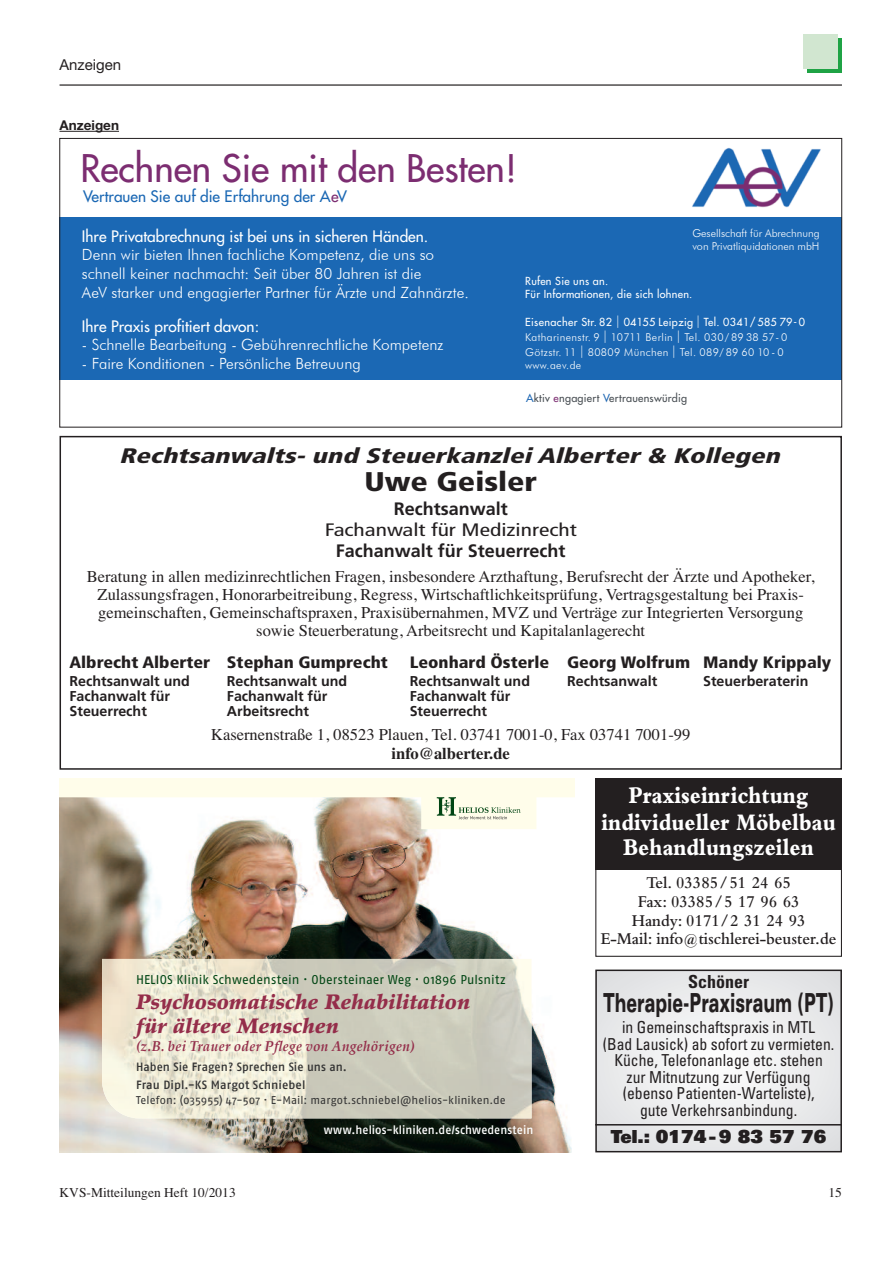
<style>
.page{position:relative;width:893px;height:1263px;background:#fff}
.page>*{position:absolute;margin:0;border:0;box-sizing:border-box;transform-origin:0 0}
.t1{font:37.05px "Futura";color:#7c2d71}
.t2{font:900 condensed 27px "Frutiger";color:#231f20;scale:1.2 1}
.t3{font:900 expanded 26.25px "Univers";color:#231f20;scale:.55 1}
.t4{font:800 24.75px/26.2px "Bembo";color:#fff;text-align:center;scale:.85 1}
.t5{font:italic 900 condensed 21px "Frutiger";color:#231f20;scale:1.3 1}
.t6{font:italic 900 21px/24px "Palatino";color:#942d4a}
.t7{font:700 18px "Frutiger";color:#231f20}
.t8{font:condensed 18px "Frutiger";color:#231f20;scale:1.3 1}
.t9{font:900 18px "Univers";color:#231f20}
.t10{font:700 condensed 18px "Univers";color:#231f20}
.t11{font:600 17.25px/18.8px "Bembo";color:#231f20;text-align:center;scale:.95 1}
.t12{font:16.5px/18px "Times";color:#231f20;text-align:center}
.t13{font:condensed 16.5px/16.5px "Univers";color:#231f20;text-align:center;scale:.95 1}
.t14{font:900 condensed 16.5px "Frutiger";color:#231f20;scale:1.1 1}
.t15{font:700 16.5px "Times";color:#231f20}
.t16{font:300 15.45px/18.6px "Futura BT";color:#fff}
.t17{font:15.45px "Futura";color:#fff}
.t18{font:15.45px "Futura";color:#1b68b4}
.t19{font:15px "Helvetica Neue";color:#231f20}
.t20{font:700 14.25px "Frutiger";color:#231f20}
.t21{font:italic 700 14.25px "Palatino";letter-spacing:.02em;color:#942d4a;scale:.95 1}
.t22{font:13.5px "Times";color:#231f20}
.t23{font:700 13.5px "Helvetica Neue";color:#231f20}
.t24{font:12.75px "Fago Pro";letter-spacing:.005em;color:#004513}
.t25{font:500 12px/18px "Fago Pro";color:#333}
.t26{font:500 12px "Fago Pro";letter-spacing:.005em;color:#fff;scale:.95 1}
.t27{font:11.25px "Fago Pro";letter-spacing:.01em;color:#333}
.t28{font:10.8px/13px "Futura";letter-spacing:.025em;color:#fff}
.t29{font:300 10.8px/14.9px "Futura BT";letter-spacing:.035em;color:#fff}
.t30{font:300 10.8px/13px "Futura BT";color:#fff}
.t31{font:10.8px "Futura";letter-spacing:.025em;color:#474d52}
.s1{color:#7c2d71}
.s2{font-family:"Futura BT";font-weight:300;font-size:12.3px}
.s3{font-size:12.3px}
.s4{color:#1e67b3}
</style>
<div class="page">
<hr style="left:60px;top:84px;width:782px;height:2px;background:#231f20">
<svg style="left:808px;top:38px;width:34px;height:34px"></svg>
<div style="left:804px;top:34px;width:34px;height:34px;background:#d1e6d0"></div>
<div style="left:60px;top:218px;width:781px;height:162px;background:#1b68b4"></div>
<img style="left:692px;top:147px;width:129px;height:61px">
<div style="left:60px;top:436px;width:782px;height:334px;border:2px solid #231f20"></div>
<img style="left:60px;top:829px;width:512px;height:323px">
<svg style="left:60px;top:778px;width:514px;height:51px"></svg>
<img style="left:102px;top:959px;width:429px;height:159px">
<div style="left:595px;top:778px;width:247px;height:92px;background:#231f20"></div>
<div style="left:595px;top:778px;width:247px;height:179px;border:1px solid #231f20"></div>
<hr style="left:60px;top:131px;width:59px;height:1px;background:#231f20">
<svg style="left:598px;top:972px;width:241px;height:177px"></svg>
<div style="left:595px;top:969px;width:247px;height:183px;border:2px solid #231f20"></div>
<hr style="left:595px;top:1124px;width:247px;height:1px;background:#231f20">
<p class="t19" style="left:60px;top:60px;width:63px">Anzeigen</p>
<p class="t23" style="left:60px;top:117px;width:61px">Anzeigen</p>
<h1 class="t1" style="left:80px;top:150px;width:438px">Rechnen Sie mit den Besten!</h1>
<p class="t18" style="left:83px;top:189px;width:265px">Vertrauen Sie auf die Erfahrung der A<span class="s1">e</span>V</p>
<p class="t17" style="left:82px;top:228px;width:348px">Ihre Privatabrechnung ist bei uns in sicheren Händen.</p>
<p class="t16" style="left:82px;top:246px;width:388px">Denn wir bieten Ihnen fachliche Kompetenz, die uns so schnell keiner nachmacht: Seit über 80 Jahren ist die<br>AeV starker und engagierter Partner für Ärzte und Zahnärzte.</p>
<p class="t17" style="left:82px;top:318px;width:179px">Ihre Praxis profitiert davon:</p>
<p class="t16" style="left:82px;top:335px;width:363px">- Schnelle Bearbeitung - Gebührenrechtliche Kompetenz</p>
<p class="t16" style="left:82px;top:354px;width:280px">- Faire Konditionen - Persönliche Betreuung</p>
<p class="t30" style="left:692px;top:226px;width:129px">Gesellschaft für Abrechnung von Privatliquidationen mbH</p>
<p class="t28" style="left:525px;top:275px;width:169px">Rufen Sie uns an.<br>Für Informationen, die sich lohnen.</p>
<p class="t28" style="left:525px;top:316px;width:281px">Eisenacher Str. 82 <span class="s2">|</span> 04155 Leipzig <span class="s2">|</span> Tel. 0341/ 585 79 - 0</p>
<p class="t29" style="left:525px;top:329px;width:264px">Katharinenstr. 9 <span class="s3">|</span> 10711 Berlin <span class="s3">|</span> Tel. 030/ 89 38 57 - 0<br>Götzstr. 11 <span class="s3">|</span> 80809 München <span class="s3">|</span> Tel. 089/ 89 60 10 - 0</p>
<p class="t30" style="left:525px;top:358px;width:58px">www.aev.de</p>
<p class="t31" style="left:526px;top:392px;width:163px"><span class="s4">A</span>ktiv <span class="s1">e</span>ngagiert <span class="s4">V</span>ertrauenswürdig</p>
<p class="t5" style="left:119px;top:447px;width:514px">Rechtsanwalts- und Steuerkanzlei Alberter &amp; Kollegen</p>
<h2 class="t2" style="left:364px;top:470px;width:146px">Uwe Geisler</h2>
<p class="t7" style="left:394px;top:501px;width:115px">Rechtsanwalt</p>
<p class="t8" style="left:325px;top:522px;width:195px">Fachanwalt für Medizinrecht</p>
<p class="t7" style="left:336px;top:543px;width:231px">Fachanwalt für Steuerrecht</p>
<p class="t12" style="left:87px;top:567px;width:729px">Beratung in allen medizinrechtlichen Fragen, insbesondere Arzthaftung, Berufsrecht der Ärzte und Apotheker, Zulassungsfragen, Honorarbeitreibung, Regress, Wirtschaftlichkeitsprüfung, Vertragsgestaltung bei Praxis&shy;gemeinschaften, Gemeinschaftspraxen, Praxisübernahmen, MVZ und Verträge zur Integrierten Versorgung sowie Steuerberatung, Arbeitsrecht und Kapitalanlagerecht</p>
<p class="t14" style="left:70px;top:655px;width:291px">Albrecht Alberter Stephan Gumprecht</p>
<p class="t14" style="left:410px;top:655px;width:385px">Leonhard Österle Georg Wolfrum Mandy Krippaly</p>
<p class="t20" style="left:70px;top:675px;width:122px">Rechtsanwalt und</p>
<p class="t20" style="left:227px;top:675px;width:122px">Rechtsanwalt und</p>
<p class="t20" style="left:410px;top:675px;width:122px">Rechtsanwalt und</p>
<p class="t20" style="left:567px;top:675px;width:92px">Rechtsanwalt</p>
<p class="t20" style="left:703px;top:675px;width:107px">Steuerberaterin</p>
<p class="t20" style="left:70px;top:690px;width:102px">Fachanwalt für</p>
<p class="t20" style="left:227px;top:690px;width:102px">Fachanwalt für</p>
<p class="t20" style="left:410px;top:690px;width:102px">Fachanwalt für</p>
<p class="t20" style="left:70px;top:705px;width:79px">Steuerrecht</p>
<p class="t20" style="left:227px;top:705px;width:84px">Arbeitsrecht</p>
<p class="t20" style="left:410px;top:705px;width:79px">Steuerrecht</p>
<p class="t12" style="left:211px;top:725px;width:481px">Kasernenstraße 1, 08523 Plauen, Tel. 03741 7001-0, Fax 03741 7001-99</p>
<p class="t15" style="left:392px;top:748px;width:120px">info@alberter.de</p>
<p class="t24" style="left:136px;top:975px;width:371px">HELIOS Klinik Schwedenstein · Obersteinaer Weg · 01896 Pulsnitz</p>
<p class="t6" style="left:136px;top:992px;width:336px">Psychosomatische Rehabilitation für ältere Menschen</p>
<p class="t21" style="left:136px;top:1039px;width:294px">(z.B. bei Trauer oder Pflege von Angehörigen)</p>
<p class="t25" style="left:136px;top:1058px;width:212px">Haben Sie Fragen? Sprechen Sie uns an.<br>Frau Dipl.-KS Margot Schniebel</p>
<p class="t27" style="left:136px;top:1095px;width:371px">Telefon: (035955) 47-507 · E-Mail: margot.schniebel@helios-kliniken.de</p>
<p class="t26" style="left:324px;top:1126px;width:222px">www.helios-kliniken.de/schwedenstein</p>
<h3 class="t4" style="left:601px;top:784px;width:277px">Praxiseinrichtung individueller Möbelbau<br>Behandlungszeilen</h3>
<p class="t11" style="left:601px;top:875px;width:249px">Tel. 03385/51 24 65<br>Fax: 03385/5 17 96 63<br>Handy: 0171/2 31 24 93<br>E-Mail: info@tischlerei-beuster.de</p>
<p class="t10" style="left:688px;top:975px;width:63px">Schöner</p>
<h3 class="t3" style="left:603px;top:993px;width:421px">Therapie-Praxisraum (PT)</h3>
<p class="t13" style="left:603px;top:1020px;width:245px">in Gemeinschaftspraxis in MTL<br>(Bad Lausick) ab sofort zu vermieten.<br>Küche, Telefonanlage etc. stehen zur Mitnutzung zur Verfügung (ebenso Patienten-Warteliste),<br>gute Verkehrsanbindung.</p>
<p class="t9" style="left:611px;top:1130px;width:217px">Tel.: 0174-9 83 57 76</p>
<p class="t22" style="left:60px;top:1185px;width:178px">KVS-Mitteilungen Heft 10/2013</p>
<p class="t22" style="left:828px;top:1185px;width:15px">15</p>
</div>
